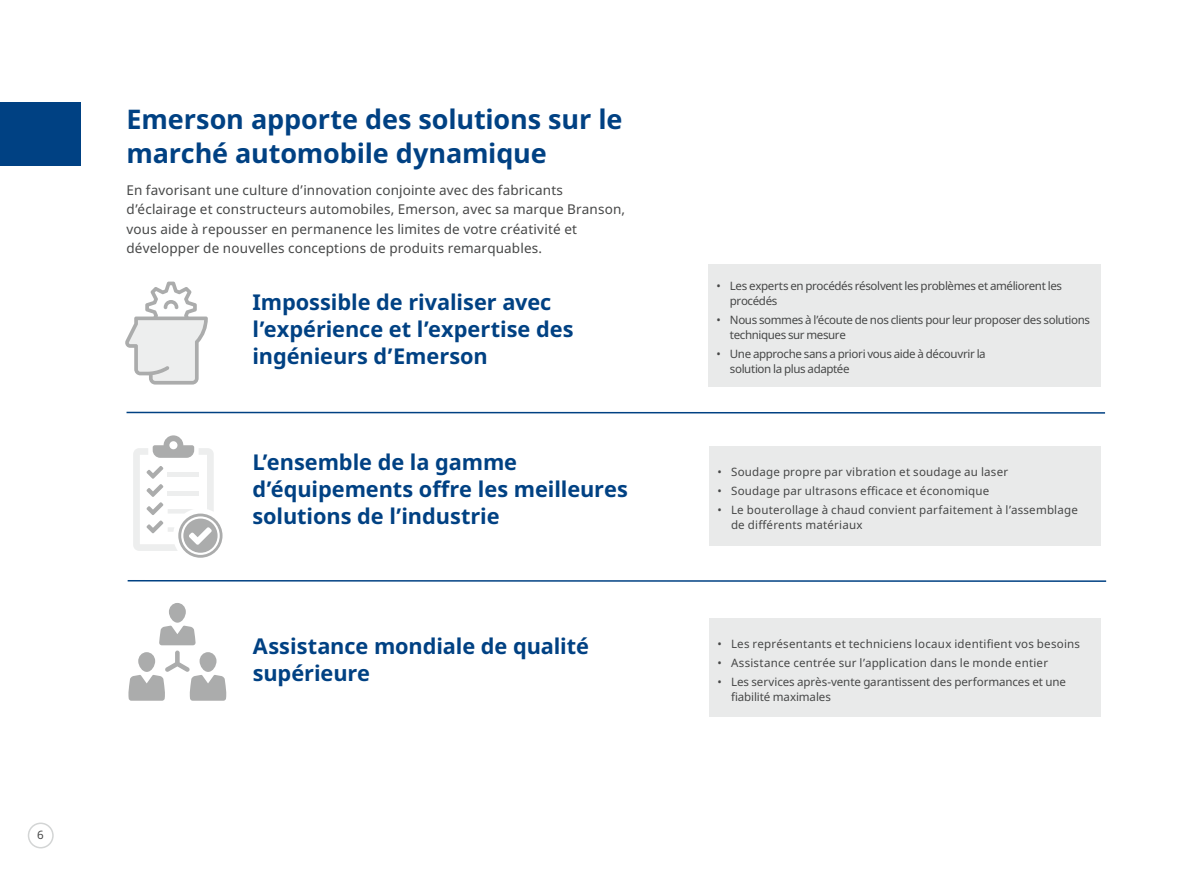
<style>
.page{position:relative;width:1187px;height:893px;background:#fff}
.page>*{position:absolute;margin:0;border:0;box-sizing:border-box;transform-origin:0 0}
.Internal_pages_title_blue{font:700 27px/33.8px "Noto Sans";letter-spacing:-.005em;color:#004183}
.Sube_title_blue__blue_pages{font:700 21.75px/27px "Noto Sans";letter-spacing:-.005em;color:#004183}
.Body_text_9pt__Blue_Pages{font:13.5px/19.5px "Noto Sans";letter-spacing:.01em;color:#464747}
.Sube_title_blue__blue_pages-2{font:11.55px/15px "Noto Sans";letter-spacing:.02em;color:#464747}
.Sube_title_blue__blue_pages-3{font:11.55px/15px "Noto Sans";color:#464747}
.Sube_title_blue__blue_pages-4{font:11.55px/15px "Noto Sans";letter-spacing:-.035em;color:#464747}
.Sube_title_blue__blue_pages-5{font:11.55px/15px "Noto Sans";letter-spacing:-.03em;color:#464747}
.Page_number_left{font:11.55px "Noto Sans";color:#464747}
</style>
<div class="page">
<div style="left:28px;top:822px;width:26px;height:26px;border:2px solid #d3d5d5;border-radius:50%"></div>
<hr style="left:1186px;top:445px;width:1px;height:117px;background:#004183">
<div style="left:707px;top:264px;width:393px;height:122px;background:#e9eaea"></div>
<div style="left:709px;top:446px;width:391px;height:100px;background:#e9eaea"></div>
<hr style="left:126px;top:412px;width:978px;height:2px;background:#004183">
<div style="left:709px;top:618px;width:391px;height:99px;background:#e9eaea"></div>
<hr style="left:128px;top:580px;width:978px;height:2px;background:#004183">
<div style="left:0;top:102px;width:80px;height:64px;background:#004183"></div>
<svg style="left:125px;top:282px;width:83px;height:103px"></svg>
<div style="left:178px;top:514px;width:44px;height:44px;background:#abacac;border-radius:50%"></div>
<svg style="left:133px;top:435px;width:87px;height:120px"></svg>
<svg style="left:128px;top:603px;width:98px;height:98px"></svg>
<p class="Page_number_left" style="left:37px;top:828px;width:8px">6</p>
<p class="Internal_pages_title_blue" style="left:126px;top:103px;width:497px">Emerson apporte des solutions sur le marché automobile dynamique</p>
<p class="Body_text_9pt__Blue_Pages" style="left:126px;top:180px;width:500px">En favorisant une culture d’innovation conjointe avec des fabricants d’éclairage et constructeurs automobiles, Emerson, avec sa marque Branson, vous aide à repousser en permanence les limites de votre créativité et développer de nouvelles conceptions de produits remarquables.</p>
<p class="Sube_title_blue__blue_pages" style="left:252px;top:289px;width:322px">Impossible de rivaliser avec l’expérience et l’expertise des ingénieurs d’Emerson</p>
<p class="Sube_title_blue__blue_pages" style="left:252px;top:449px;width:377px">L’ensemble de la gamme d’équipements offre les meilleures solutions de l’industrie</p>
<p class="Sube_title_blue__blue_pages" style="left:253px;top:632px;width:337px">Assistance mondiale de qualité supérieure</p>
<p class="Sube_title_blue__blue_pages-5" style="left:729px;top:278px;width:333px;text-indent:-14px">• Les experts en procédés résolvent les problèmes et améliorent les procédés</p>
<p class="Sube_title_blue__blue_pages-4" style="left:729px;top:312px;width:362px;text-indent:-14px">• Nous sommes à l’écoute de nos clients pour leur proposer des solutions techniques sur mesure</p>
<p class="Sube_title_blue__blue_pages-4" style="left:729px;top:347px;width:257px;text-indent:-14px">• Une approche sans a priori vous aide à découvrir la solution la plus adaptée</p>
<p class="Sube_title_blue__blue_pages-2" style="left:717px;top:464px;width:292px">• Soudage propre par vibration et soudage au laser</p>
<p class="Sube_title_blue__blue_pages-3" style="left:717px;top:483px;width:273px">• Soudage par ultrasons efficace et économique</p>
<p class="Sube_title_blue__blue_pages-2" style="left:731px;top:503px;width:348px;text-indent:-14px">• Le bouterollage à chaud convient parfaitement à l’assemblage de différents matériaux</p>
<p class="Sube_title_blue__blue_pages-2" style="left:717px;top:636px;width:364px">• Les représentants et techniciens locaux identifient vos besoins</p>
<p class="Sube_title_blue__blue_pages-3" style="left:717px;top:655px;width:332px">• Assistance centrée sur l’application dans le monde entier</p>
<p class="Sube_title_blue__blue_pages-3" style="left:731px;top:675px;width:336px;text-indent:-14px">• Les services après-vente garantissent des performances et une fiabilité maximales</p>
</div>
